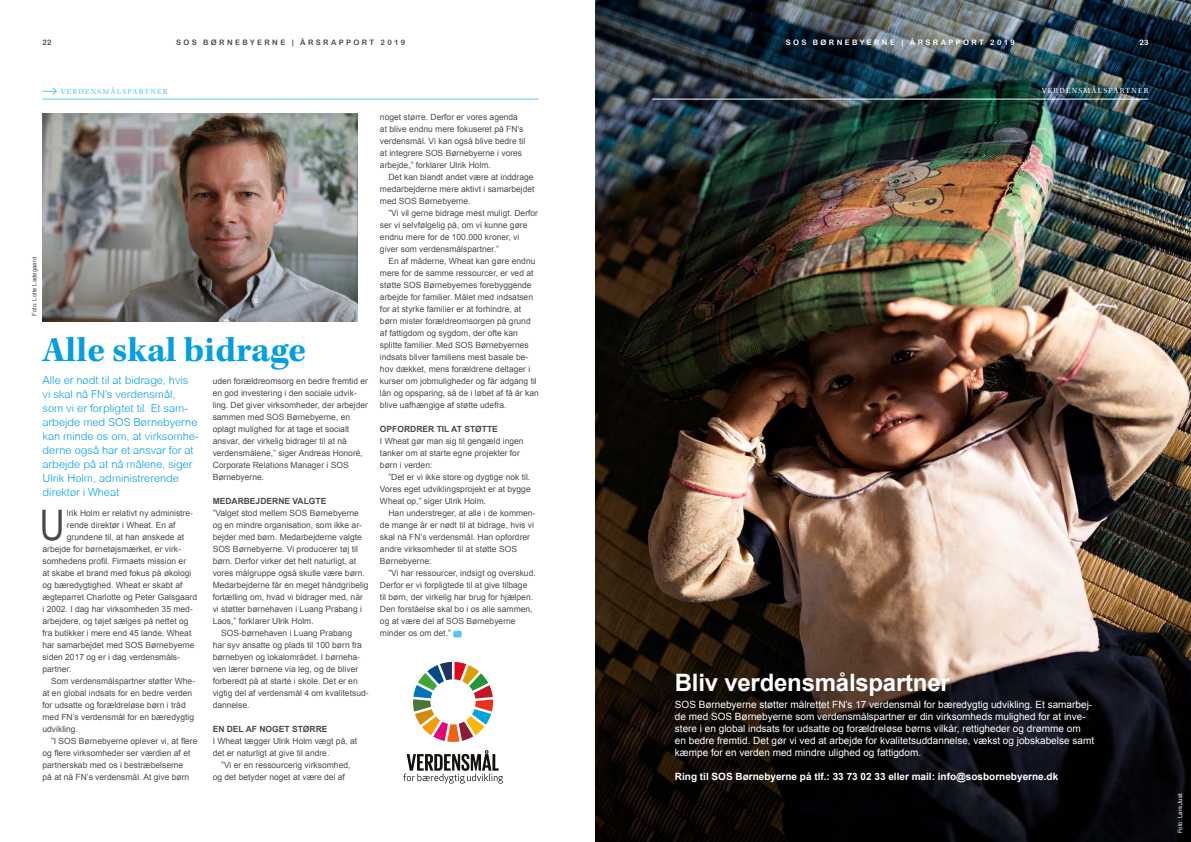
<style>
.page{position:relative;width:1191px;height:842px;background:#fff}
.page>*{position:absolute;margin:0;border:0;box-sizing:border-box;transform-origin:0 0}
.t1{font:42px "Arial Narrow";color:#4a4a49}
.t2{font:700 36px "Kepler Std";color:#009fe3}
.t3{font:700 24px "Arial";letter-spacing:-.01em;color:#fff}
.t4{font:300 11px/14px "Arial Rounded MT";color:#009fe3}
.t5{font:10px/12px "Arial";color:#fff}
.t6{font:700 10px "Arial";color:#fff}
.t7{font:8.5px/12px "Arial";color:#4a4a49}
.t8{font:700 8.5px "Arial";color:#4a4a49}
.t9{font:8px "Kepler Std";letter-spacing:.15em;color:#5bc5f2}
.t10{font:8px "Kepler Std";letter-spacing:.15em;color:#fff}
.t11{font:7.5px "Arial Rounded MT Bold";letter-spacing:.315em;color:#4a4a49}
.t12{font:7.5px "Arial Rounded MT Bold";letter-spacing:.315em;color:#fff}
.t13{font:6px "Arial";color:#4a4a49}
.t14{font:6px "Arial";color:#fff}
</style>
<div class="page">
<img style="left:595px;top:0;width:596px;height:842px">
<img style="left:43px;top:114px;width:314px;height:208px">
<svg style="left:453px;top:631px;width:9px;height:6px"></svg>
<svg style="left:413px;top:662px;width:80px;height:80px"></svg>
<svg style="left:403px;top:750px;width:100px;height:33px"></svg>
<hr style="left:43px;top:99px;width:496px;height:1px;background:#5bc5f2">
<svg style="left:43px;top:87px;width:14px;height:8px"></svg>
<hr style="left:652px;top:99px;width:496px;height:1px;background:#fff">
<p class="t11" style="left:43px;top:38px;width:11px">22</p>
<p class="t11" style="left:176px;top:38px;width:231px">SOS BØRNEBYERNE | ÅRSRAPPORT 2019</p>
<p class="t9" style="left:61px;top:87px;width:108px">VERDENSMÅLSPARTNER</p>
<p class="t13" style="left:30px;top:316px;width:61px;rotate:-90deg">Foto: Lotte Ladegaard</p>
<h2 class="t2" style="left:43px;top:329px;width:265px">Alle skal bidrage</h2>
<p class="t4" style="left:43px;top:373px;width:157px">Alle er nødt til at bidrage, hvis vi skal nå FN’s verdensmål, som vi er forpligtet til. Et sam&shy;arbejde med SOS Børnebyerne kan minde os om, at virksomhe&shy;derne også har et ansvar for at arbejde på at nå målene, siger<br>Ulrik Holm, administrerende direktør i Wheat</p>
<h1 class="t1" style="left:40px;top:494px;width:26px">U</h1>
<p class="t7" style="left:67px;top:507px;width:128px">lrik Holm er relativt ny administre-</p>
<p class="t7" style="left:213px;top:375px;width:157px">uden forældreomsorg en bedre fremtid er en god investering i den sociale udvik&shy;ling. Det giver virksomheder, der arbejder sammen med SOS Børnebyerne, en oplagt mulighed for at tage et socialt ansvar, der virkelig bidrager til at nå verdensmålene,” siger Andreas Honoré, Corporate Relations Manager i SOS Børnebyerne.</p>
<p class="t8" style="left:213px;top:495px;width:115px">MEDARBEJDERNE VALGTE</p>
<p class="t7" style="left:213px;top:507px;width:148px">”Valget stod mellem SOS Børnebyerne</p>
<p class="t7" style="left:213px;top:519px;width:151px">og en mindre organisation, som ikke ar-</p>
<p class="t7" style="left:213px;top:531px;width:151px">bejder med børn. Medarbejderne valgte</p>
<p class="t7" style="left:213px;top:543px;width:147px">SOS Børnebyerne. Vi producerer tøj til</p>
<p class="t7" style="left:213px;top:555px;width:145px">børn. Derfor virker det helt naturligt, at</p>
<p class="t7" style="left:213px;top:567px;width:154px">vores målgruppe også skulle være børn.</p>
<p class="t7" style="left:213px;top:579px;width:157px">Medarbejderne får en meget håndgribelig</p>
<p class="t7" style="left:213px;top:591px;width:152px">fortælling om, hvad vi bidrager med, når</p>
<p class="t7" style="left:213px;top:603px;width:151px">vi støtter børnehaven i Luang Prabang i</p>
<p class="t7" style="left:213px;top:615px;width:103px">Laos,” forklarer Ulrik Holm.</p>
<p class="t7" style="left:221px;top:627px;width:132px">SOS-børnehaven i Luang Prabang</p>
<p class="t7" style="left:213px;top:639px;width:151px">har syv ansatte og plads til 100 børn fra</p>
<p class="t7" style="left:213px;top:651px;width:149px">børnebyen og lokalområdet. I børneha-</p>
<p class="t7" style="left:213px;top:663px;width:147px">ven lærer børnene via leg, og de bliver</p>
<p class="t7" style="left:213px;top:675px;width:147px">forberedt på at starte i skole. Det er en</p>
<p class="t7" style="left:213px;top:687px;width:157px">vigtig del af verdensmål 4 om kvalitetsud-</p>
<p class="t7" style="left:213px;top:699px;width:38px">dannelse.</p>
<p class="t8" style="left:213px;top:723px;width:116px">EN DEL AF NOGET STØRRE</p>
<p class="t7" style="left:213px;top:735px;width:146px">I Wheat lægger Ulrik Holm vægt på, at det er naturligt at give til andre.</p>
<p class="t7" style="left:213px;top:759px;width:139px;text-indent:8px">”Vi er en ressourcerig virksomhed, og det betyder noget at være del af</p>
<p class="t7" style="left:67px;top:519px;width:110px">rende direktør i Wheat. En af</p>
<p class="t7" style="left:67px;top:531px;width:119px">grundene til, at han ønskede at</p>
<p class="t7" style="left:43px;top:543px;width:140px">arbejde for børnetøjsmærket, er virk-</p>
<p class="t7" style="left:43px;top:555px;width:145px">somhedens profil. Firmaets mission er</p>
<p class="t7" style="left:43px;top:567px;width:150px">at skabe et brand med fokus på økologi</p>
<p class="t7" style="left:43px;top:579px;width:141px">og bæredygtighed. Wheat er skabt af</p>
<p class="t7" style="left:43px;top:591px;width:156px">ægteparret Charlotte og Peter Galsgaard</p>
<p class="t7" style="left:43px;top:603px;width:152px">i 2002. I dag har virksomheden 35 med-</p>
<p class="t7" style="left:43px;top:615px;width:147px">arbejdere, og tøjet sælges på nettet og</p>
<p class="t7" style="left:43px;top:627px;width:150px">fra butikker i mere end 45 lande. Wheat</p>
<p class="t7" style="left:43px;top:639px;width:154px">har samarbejdet med SOS Børnebyerne</p>
<p class="t7" style="left:43px;top:651px;width:139px">siden 2017 og er i dag verdensmåls-</p>
<p class="t7" style="left:43px;top:663px;width:30px">partner.</p>
<p class="t7" style="left:51px;top:675px;width:146px">Som verdensmålspartner støtter Whe-</p>
<p class="t7" style="left:43px;top:687px;width:151px">at en global indsats for en bedre verden</p>
<p class="t7" style="left:43px;top:699px;width:145px">for udsatte og forældreløse børn i tråd</p>
<p class="t7" style="left:43px;top:711px;width:153px">med FN’s verdensmål for en bæredygtig</p>
<p class="t7" style="left:43px;top:723px;width:37px">udvikling.</p>
<p class="t7" style="left:51px;top:735px;width:148px">”I SOS Børnebyerne oplever vi, at flere</p>
<p class="t7" style="left:43px;top:747px;width:149px">og flere virksomheder ser værdien af et</p>
<p class="t7" style="left:43px;top:759px;width:142px">partnerskab med os i bestræbelserne</p>
<p class="t7" style="left:43px;top:771px;width:148px">på at nå FN’s verdensmål. At give børn</p>
<p class="t7" style="left:380px;top:111px;width:147px">noget større. Derfor er vores agenda at blive endnu mere fokuseret på FN’s verdensmål. Vi kan også blive bedre til at integrere SOS Børnebyerne i vores arbejde,” forklarer Ulrik Holm.</p>
<p class="t7" style="left:380px;top:171px;width:156px;text-align:justify;text-indent:8px">Det kan blandt andet være at inddrage medarbejderne mere aktivt i samarbejdet med SOS Børnebyerne.</p>
<p class="t7" style="left:380px;top:207px;width:160px;text-indent:8px">”Vi vil gerne bidrage mest muligt. Derfor ser vi selvfølgelig på, om vi kunne gøre endnu mere for de 100.000 kroner, vi giver som verdensmålspartner.”</p>
<p class="t7" style="left:380px;top:255px;width:160px;text-indent:8px">En af måderne, Wheat kan gøre endnu mere for de samme ressourcer, er ved at støtte SOS Børnebyernes forebyggende arbejde for familier. Målet med indsatsen for at styrke familier er at forhindre, at børn mister forældreomsorgen på grund af fattigdom og sygdom, der ofte kan splitte familier. Med SOS Børnebyernes indsats bliver familiens mest basale be&shy;hov dækket, mens forældrene deltager i kurser om jobmuligheder og får adgang til lån og opsparing, så de i løbet af få år kan blive uafhængige af støtte udefra.</p>
<p class="t8" style="left:380px;top:423px;width:119px">OPFORDRER TIL AT STØTTE</p>
<p class="t7" style="left:380px;top:435px;width:145px">I Wheat gør man sig til gengæld ingen tanker om at starte egne projekter for børn i verden:</p>
<p class="t7" style="left:380px;top:471px;width:152px;text-align:justify;text-indent:8px">”Det er vi ikke store og dygtige nok til.<br>Vores eget udviklingsprojekt er at bygge Wheat op,” siger Ulrik Holm.</p>
<p class="t7" style="left:380px;top:507px;width:157px;text-indent:8px">Han understreger, at alle i de kommen&shy;de mange år er nødt til at bidrage, hvis vi skal nå FN’s verdensmål. Han opfordrer andre virksomheder til at støtte SOS Børnebyerne:</p>
<p class="t7" style="left:380px;top:567px;width:157px;text-indent:8px">”Vi har ressourcer, indsigt og overskud.<br>Derfor er vi forpligtede til at give tilbage<br>til børn, der virkelig har brug for hjælpen.<br>Den forståelse skal bo i os alle sammen, og at være del af SOS Børnebyerne minder os om det.”</p>
<p class="t12" style="left:785px;top:38px;width:231px">SOS BØRNEBYERNE | ÅRSRAPPORT 2019</p>
<p class="t12" style="left:1139px;top:38px;width:10px">23</p>
<p class="t10" style="left:1041px;top:86px;width:108px">VERDENSMÅLSPARTNER</p>
<h3 class="t3" style="left:675px;top:667px;width:276px">Bliv verdensmålspartner</h3>
<p class="t5" style="left:675px;top:699px;width:421px">SOS Børnebyerne støtter målrettet FN’s 17 verdensmål for bæredygtig udvikling. Et samarbej&shy;de med SOS Børnebyerne som verdensmålspartner er din virksomheds mulighed for at inve&shy;stere i en global indsats for udsatte og forældreløse børns vilkår, rettigheder og drømme om en bedre fremtid. Det gør vi ved at arbejde for kvalitetsuddannelse, vækst og jobskabelse samt kæmpe for en verden med mindre ulighed og fattigdom.</p>
<p class="t6" style="left:675px;top:770px;width:385px">Ring til SOS Børnebyerne på tlf.: 33 73 02 33 eller mail: info@sosbornebyerne.dk</p>
<p class="t14" style="left:1176px;top:833px;width:41px;rotate:-90deg">Foto: Lars Just</p>
</div>
